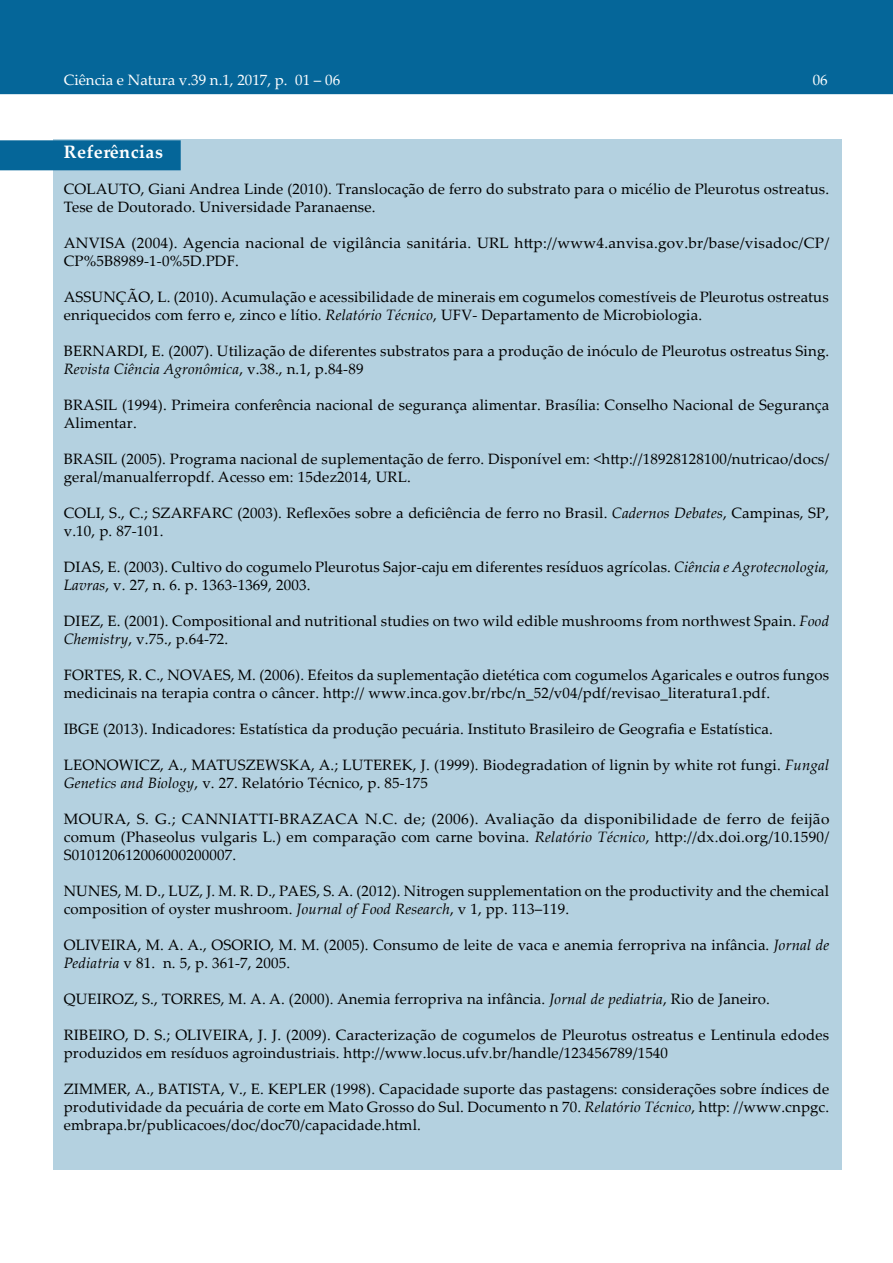
<style>
.page{position:relative;width:893px;height:1263px;background:#fff}
.page>*{position:absolute;margin:0;border:0;box-sizing:border-box;transform-origin:0 0}
.t1{font:700 18px "Palatino Linotype";letter-spacing:.025em;color:#fff}
.t2{font:15px/18px "Palatino Linotype";letter-spacing:.01em;color:#000}
.t3{font:15px "Palatino Linotype";color:#fff}
.s1{font-style:italic}
</style>
<div class="page">
<div style="left:0;top:0;width:893px;height:94px;background:#056699"></div>
<div style="left:53px;top:139px;width:789px;height:1030px;background:#b4d1e0"></div>
<div style="left:1px;top:141px;width:179px;height:29px;background:#056699"></div>
<div style="left:0;top:140px;width:181px;height:30px;border:2px solid #056699"></div>
<p class="t3" style="left:64px;top:70px;width:278px">Ciência e Natura v.39 n.1, 2017, p. 01 – 06</p>
<p class="t3" style="left:813px;top:70px;width:16px">06</p>
<p class="t1" style="left:64px;top:139px;width:101px">Referências</p>
<p class="t2" style="left:64px;top:180px;width:767px">COLAUTO, Giani Andrea Linde (2010). Translocação de ferro do substrato para o micélio de Pleurotus ostreatus.<br>Tese de Doutorado. Universidade Paranaense.</p>
<p class="t2" style="left:64px;top:234px;width:767px">ANVISA (2004). Agencia nacional de vigilância sanitária. URL http://www4.anvisa.gov.br/base/visadoc/CP/<br>CP%5B8989-1-0%5D.PDF.</p>
<p class="t2" style="left:64px;top:288px;width:766px">ASSUNÇÃO, L. (2010). Acumulação e acessibilidade de minerais em cogumelos comestíveis de Pleurotus ostreatus enriquecidos com ferro e, zinco e lítio. <span class="s1">Relatório Técnico</span>, UFV- Departamento de Microbiologia.</p>
<p class="t2" style="left:64px;top:342px;width:767px">BERNARDI, E. (2007). Utilização de diferentes substratos para a produção de inóculo de Pleurotus ostreatus Sing.<br><span class="s1">Revista Ciência Agronômica</span>, v.38., n.1, p.84-89</p>
<p class="t2" style="left:64px;top:396px;width:767px">BRASIL (1994). Primeira conferência nacional de segurança alimentar. Brasília: Conselho Nacional de Segurança<br>Alimentar.</p>
<p class="t2" style="left:64px;top:450px;width:767px">BRASIL (2005). Programa nacional de suplementação de ferro. Disponível em: &lt;http://18928128100/nutricao/docs/ geral/manualferropdf. Acesso em: 15dez2014, URL.</p>
<p class="t2" style="left:64px;top:504px;width:767px">COLI, S., C.; SZARFARC (2003). Reflexões sobre a deficiência de ferro no Brasil. <span class="s1">Cadernos Debates</span>, Campinas, SP, v.10, p. 87-101.</p>
<p class="t2" style="left:64px;top:558px;width:767px">DIAS, E. (2003). Cultivo do cogumelo Pleurotus Sajor-caju em diferentes resíduos agrícolas. <span class="s1">Ciência e Agrotecnologia,<br>Lavras</span>, v. 27, n. 6. p. 1363-1369, 2003.</p>
<p class="t2" style="left:64px;top:612px;width:767px">DIEZ, E. (2001). Compositional and nutritional studies on two wild edible mushrooms from northwest Spain. <span class="s1">Food<br>Chemistry</span>, v.75., p.64-72.</p>
<p class="t2" style="left:64px;top:666px;width:767px">FORTES, R. C., NOVAES, M. (2006). Efeitos da suplementação dietética com cogumelos Agaricales e outros fungos medicinais na terapia contra o câncer. http:// www.inca.gov.br/rbc/n_52/v04/pdf/revisao_literatura1.pdf.</p>
<p class="t2" style="left:64px;top:720px;width:710px">IBGE (2013). Indicadores: Estatística da produção pecuária. Instituto Brasileiro de Geografia e Estatística.</p>
<p class="t2" style="left:64px;top:756px;width:767px">LEONOWICZ, A., MATUSZEWSKA, A.; LUTEREK, J. (1999). Biodegradation of lignin by white rot fungi. <span class="s1">Fungal<br>Genetics and Biology</span>, v. 27. Relatório Técnico, p. 85-175</p>
<p class="t2" style="left:64px;top:810px;width:767px;text-align:justify">MOURA, S. G.; CANNIATTI-BRAZACA N.C. de; (2006). Avaliação da disponibilidade de ferro de feijão comum (Phaseolus vulgaris L.) em comparação com carne bovina. <span class="s1">Relatório Técnico</span>, http://dx.doi.org/10.1590/ S010120612006000200007.</p>
<p class="t2" style="left:64px;top:882px;width:767px">NUNES, M. D., LUZ, J. M. R. D., PAES, S. A. (2012). Nitrogen supplementation on the productivity and the chemical composition of oyster mushroom. <span class="s1">Journal of Food Research</span>, v 1, pp. 113–119.</p>
<p class="t2" style="left:64px;top:936px;width:767px">OLIVEIRA, M. A. A., OSORIO, M. M. (2005). Consumo de leite de vaca e anemia ferropriva na infância. <span class="s1">Jornal de<br>Pediatria</span> v 81. n. 5, p. 361-7, 2005.</p>
<p class="t2" style="left:64px;top:990px;width:708px">QUEIROZ, S., TORRES, M. A. A. (2000). Anemia ferropriva na infância. <span class="s1">Jornal de pediatria</span>, Rio de Janeiro.</p>
<p class="t2" style="left:64px;top:1026px;width:767px">RIBEIRO, D. S.; OLIVEIRA, J. J. (2009). Caracterização de cogumelos de Pleurotus ostreatus e Lentinula edodes produzidos em resíduos agroindustriais. http://www.locus.ufv.br/handle/123456789/1540</p>
<p class="t2" style="left:64px;top:1080px;width:767px;text-align:justify">ZIMMER, A., BATISTA, V., E. KEPLER (1998). Capacidade suporte das pastagens: considerações sobre índices de produtividade da pecuária de corte em Mato Grosso do Sul. Documento n 70. <span class="s1">Relatório Técnico</span>, http: //www.cnpgc. embrapa.br/publicacoes/doc/doc70/capacidade.html.</p>
</div>
